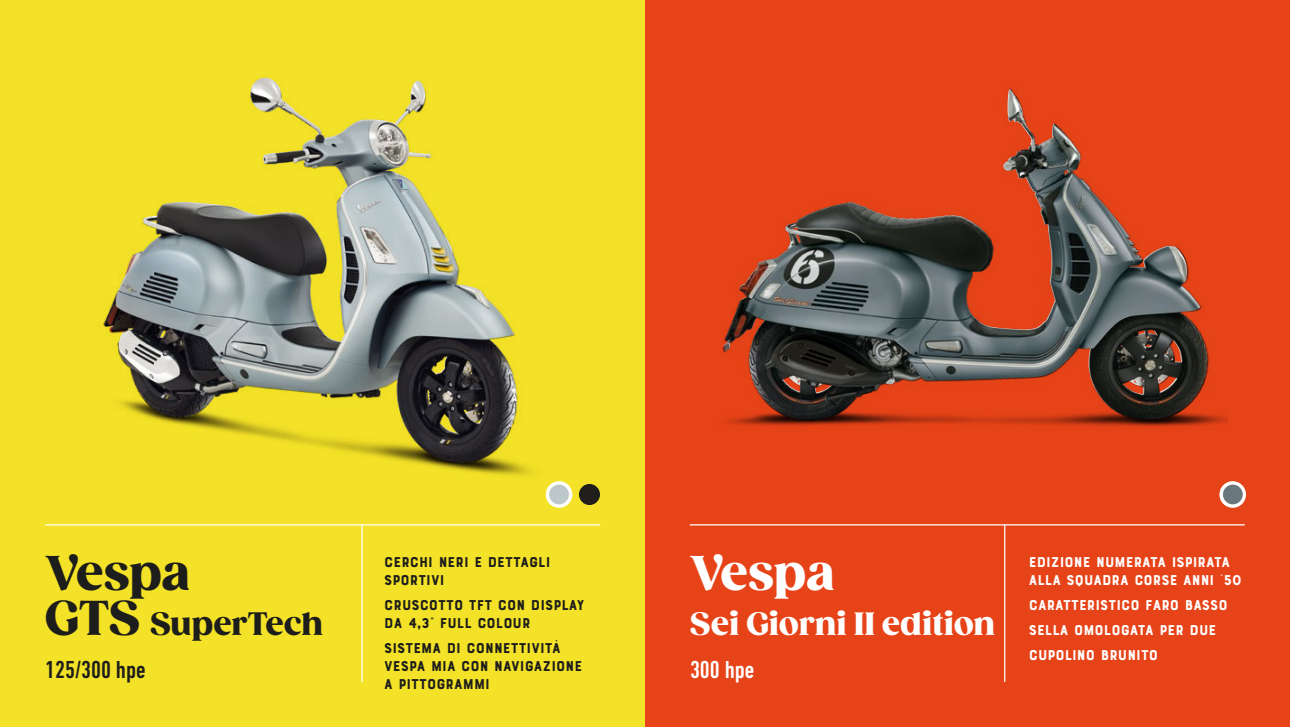
<style>
.page{position:relative;width:1290px;height:727px;background:#fff}
.page>*{position:absolute;margin:0;border:0;box-sizing:border-box;transform-origin:0 0}
.t1{font:900 47.12px "Gazpacho";letter-spacing:.005em;color:#1d1d1b}
.t2{font:900 47.12px "Gazpacho";letter-spacing:.005em;color:#fff}
.t3{font:900 31.25px "Gazpacho";color:#fff}
.t4{font:900 31.25px "Gazpacho";letter-spacing:.005em;color:#1d1d1b}
.t5{font:500 condensed 25px "DIN Next LT Pro";color:#1d1d1b}
.t6{font:500 condensed 25px "DIN Next LT Pro";color:#fff}
.t7{font:15px/18px "Bourton Base";color:#1d1d1b}
.t8{font:15px/25.1px "Bourton Base";color:#fff}
.s1{font-size:47.12px}
</style>
<div class="page">
<div style="left:0;top:0;width:645px;height:726px;background:#f3e227"></div>
<div style="left:645px;top:0;width:645px;height:726px;background:#e64318"></div>
<img style="left:722px;top:88px;width:505px;height:339px">
<img style="left:966px;top:89px;width:89px;height:240px">
<hr style="left:45px;top:524px;width:555px;height:1px;background:#fff">
<hr style="left:361px;top:524px;width:2px;height:157px;background:#fff">
<hr style="left:690px;top:524px;width:555px;height:1px;background:#fff">
<hr style="left:1004px;top:524px;width:1px;height:157px;background:#fff">
<svg style="left:1219px;top:481px;width:27px;height:26px"></svg>
<div style="left:1223px;top:484px;width:20px;height:20px;background:#6a777c;border-radius:50%"></div>
<img style="left:103px;top:77px;width:450px;height:422px">
<img style="left:179px;top:78px;width:169px;height:263px">
<div style="left:580px;top:484px;width:19px;height:20px;background:#211f1b;border-radius:50%"></div>
<div style="left:579px;top:484px;width:21px;height:21px;border:1px solid #1d1d1b;border-radius:50%"></div>
<div style="left:546px;top:481px;width:26px;height:26px;background:#fff;border-radius:50%"></div>
<div style="left:549px;top:484px;width:20px;height:20px;background:#bcc7ca;border-radius:50%"></div>
<h1 class="t1" style="left:45px;top:544px;width:146px">Vespa</h1>
<h2 class="t4" style="left:45px;top:605px;width:279px"><span class="s1">GTS</span> SuperTech</h2>
<h1 class="t2" style="left:690px;top:544px;width:146px">Vespa</h1>
<h2 class="t3" style="left:690px;top:605px;width:307px">Sei Giorni II edition</h2>
<p class="t7" style="left:384px;top:553px;width:168px">CERCHI NERI E DETTAGLI<br>SPORTIVI</p>
<p class="t7" style="left:384px;top:596px;width:202px">CRUSCOTTO TFT CON DISPLAY<br>DA 4,3” FULL COLOUR</p>
<p class="t7" style="left:384px;top:639px;width:199px">SISTEMA DI CONNETTIVITÀ<br>VESPA MIA CON NAVIGAZIONE<br>A PITTOGRAMMI</p>
<h3 class="t5" style="left:45px;top:655px;width:102px">125/300 hpe</h3>
<h3 class="t6" style="left:690px;top:655px;width:66px">300 hpe</h3>
<p class="t8" style="left:1029px;top:553px;width:214px;line-height:18px">EDIZIONE NUMERATA ISPIRATA<br>ALLA SQUADRA CORSE ANNI ‘50</p>
<p class="t8" style="left:1029px;top:592px;width:200px">CARATTERISTICO FARO BASSO<br>SELLA OMOLOGATA PER DUE<br>CUPOLINO BRUNITO</p>
</div>
